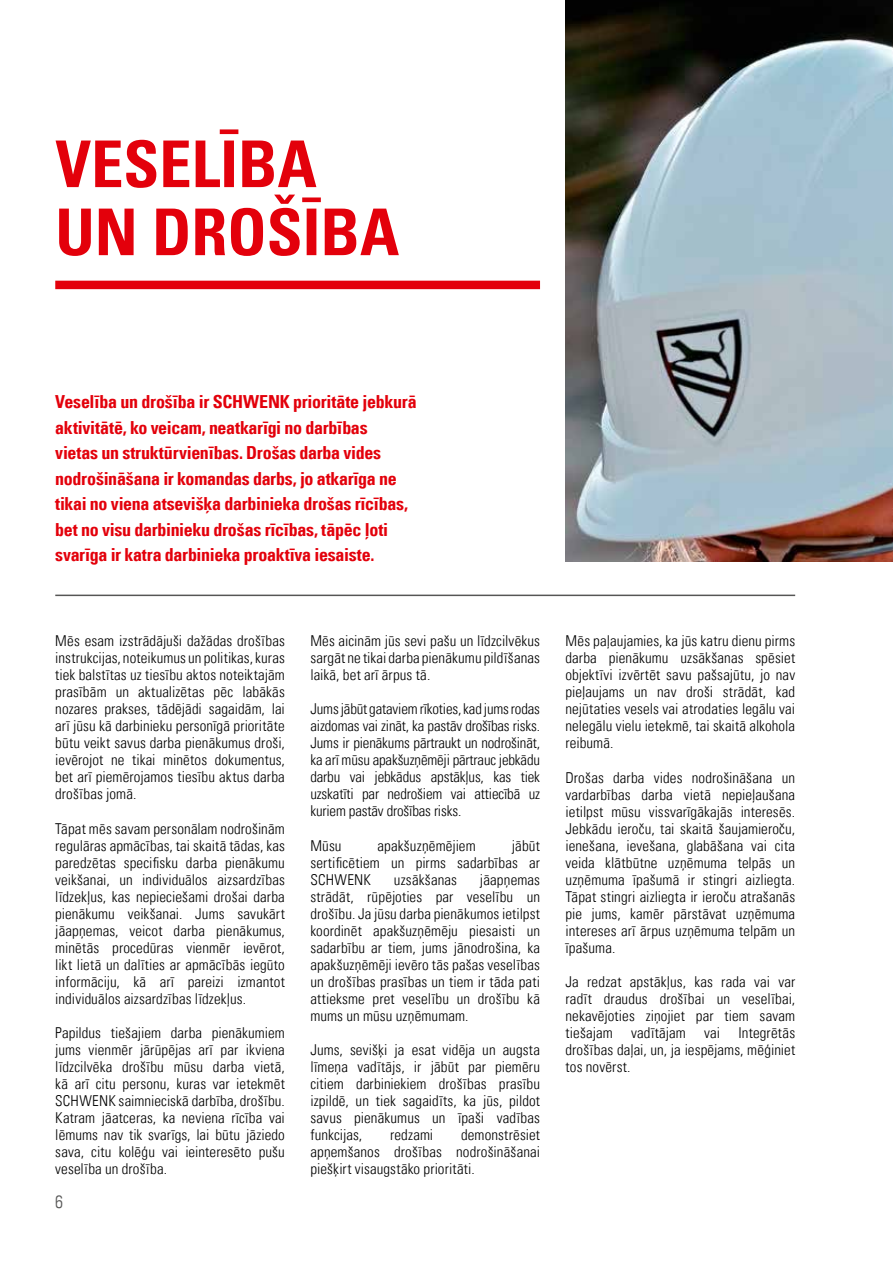
<style>
.page{position:relative;width:893px;height:1263px;background:#fff}
.page>*{position:absolute;margin:0;border:0;box-sizing:border-box;transform-origin:0 0}
.t1{font:64.5px/68.1px "Univers Com 67 Bold Cond";color:#e3000b}
.t2{font:18px/25.5px "Univers Com 67 Bold Cond";letter-spacing:-.02em;color:#e3000b}
.t3{font:18px "Univers Com 47 Light Cond";color:#565655}
.t4{font:15px/17px "Univers Com 47 Light Cond";letter-spacing:.005em;color:#000;text-align:justify}
</style>
<div class="page">
<img style="left:566px;top:0;width:327px;height:561px">
<hr style="left:55px;top:595px;width:740px;height:1px;background:#565655">
<div style="left:55px;top:281px;width:485px;height:8px;background:#e3000b"></div>
<h1 class="t1" style="left:55px;top:130px;width:345px">VESE LĪBA<br>UN DRO ŠĪBA</h1>
<p class="t2" style="left:55px;top:389px;width:363px">Veselība un drošība ir SCHWENK prioritāte jebkurā aktivitātē, ko veicam, neatkarīgi no darbības<br>vietas un struktūrvienības. Drošas darba vides nodrošināšana ir komandas darbs, jo atkarīga ne tikai no viena atsevišķa darbinieka drošas rīcības, bet no visu darbinieku drošas rīcības, tāpēc ļoti svarīga ir katra darbinieka proaktīva iesaiste.</p>
<p class="t4" style="left:55px;top:633px;width:231px">Mēs esam izstrādājuši dažādas drošības instrukcijas, noteikumus un politikas, kuras tiek balstītas uz tiesību aktos noteiktajām prasībām un aktualizētas pēc labākās nozares prakses, tādējādi sagaidām, lai arī jūsu kā darbinieku personīgā prioritāte būtu veikt savus darba pienākumus droši, ievērojot ne tikai minētos dokumentus, bet arī piemērojamos tiesību aktus darba drošības jomā.</p>
<p class="t4" style="left:55px;top:820px;width:231px">Tāpat mēs savam personālam nodrošinām regulāras apmācības, tai skaitā tādas, kas paredzētas specifisku darba pienākumu veikšanai, un individuālos aizsardzības līdzekļus, kas nepieciešami drošai darba pienākumu veikšanai. Jums savukārt jāapņemas, veicot darba pienākumus, minētās procedūras vienmēr ievērot, likt lietā un dalīties ar apmācībās iegūto informāciju, kā arī pareizi izmantot individuālos aizsardzības līdzekļus.</p>
<p class="t4" style="left:55px;top:1024px;width:231px">Papildus tiešajiem darba pienākumiem jums vienmēr jārūpējas arī par ikviena līdzcilvēka drošību mūsu darba vietā, kā arī citu personu, kuras var ietekmēt SCHWENK saimnieciskā darbība, drošību.<br>Katram jāatceras, ka neviena rīcība vai lēmums nav tik svarīgs, lai būtu jāziedo sava, citu kolēģu vai ieinteresēto pušu veselība un drošība.</p>
<p class="t3" style="left:55px;top:1190px;width:9px">6</p>
<p class="t4" style="left:310px;top:633px;width:231px">Mēs aicinām jūs sevi pašu un līdzcilvēkus sargāt ne tikai darba pienākumu pildīšanas laikā, bet arī ārpus tā.</p>
<p class="t4" style="left:310px;top:701px;width:231px">Jums jābūt gataviem rīkoties, kad jums rodas aizdomas vai zināt, ka pastāv drošības risks.<br>Jums ir pienākums pārtraukt un nodrošināt, ka arī mūsu apakšuzņēmēji pārtrauc jebkādu darbu vai jebkādus apstākļus, kas tiek uzskatīti par nedrošiem vai attiecībā uz kuriem pastāv drošības risks.</p>
<p class="t4" style="left:310px;top:837px;width:33px">Mūsu</p>
<p class="t4" style="left:378px;top:837px;width:100px">apakšuzņēmējiem</p>
<p class="t4" style="left:310px;top:837px;width:231px;text-indent:201px">jābūt sertificētiem un pirms sadarbības ar SCHWENK</p>
<p class="t4" style="left:310px;top:871px;width:231px;text-indent:170px">jāapņemas strādāt, rūpējoties par veselību un drošību. Ja jūsu darba pienākumos ietilpst koordinēt apakšuzņēmēju piesaisti un sadarbību ar tiem, jums jānodrošina, ka apakšuzņēmēji ievēro tās pašas veselības un drošības prasības un tiem ir tāda pati attieksme pret veselību un drošību kā mums un mūsu uzņēmumam.</p>
<p class="t4" style="left:310px;top:1041px;width:231px">Jums, sevišķi ja esat vidēja un augsta līmeņa vadītājs, ir jābūt par piemēru citiem darbiniekiem drošības prasību izpildē, un tiek sagaidīts, ka jūs, pildot savus pienākumus un īpaši vadības funkcijas,</p>
<p class="t4" style="left:394px;top:871px;width:65px">uzsākšanas</p>
<p class="t4" style="left:310px;top:1126px;width:231px;text-indent:151px">demonstrēsiet apņemšanos drošības nodrošināšanai piešķirt visaugstāko prioritāti.</p>
<p class="t4" style="left:390px;top:1126px;width:45px">redzami</p>
<p class="t4" style="left:566px;top:633px;width:231px">Mēs paļaujamies, ka jūs katru dienu pirms darba pienākumu uzsākšanas spēsiet objektīvi izvērtēt savu pašsajūtu, jo nav pieļaujams un nav droši strādāt, kad nejūtaties vesels vai atrodaties legālu vai nelegālu vielu ietekmē, tai skaitā alkohola reibumā.</p>
<p class="t4" style="left:566px;top:769px;width:231px">Drošas darba vides nodrošināšana un vardarbības darba vietā nepieļaušana ietilpst mūsu vissvarīgākajās interesēs.<br>Jebkādu ieroču, tai skaitā šaujamieroču, ienešana, ievešana, glabāšana vai cita veida klātbūtne uzņēmuma telpās un uzņēmuma īpašumā ir stingri aizliegta.<br>Tāpat stingri aizliegta ir ieroču atrašanās pie jums, kamēr pārstāvat uzņēmuma intereses arī ārpus uzņēmuma telpām un īpašuma.</p>
<p class="t4" style="left:566px;top:973px;width:231px">Ja redzat apstākļus, kas rada vai var radīt draudus drošībai un veselībai, nekavējoties ziņojiet par tiem savam tiešajam vadītājam vai Integrētās drošības daļai, un, ja iespējams, mēģiniet tos novērst.</p>
</div>
